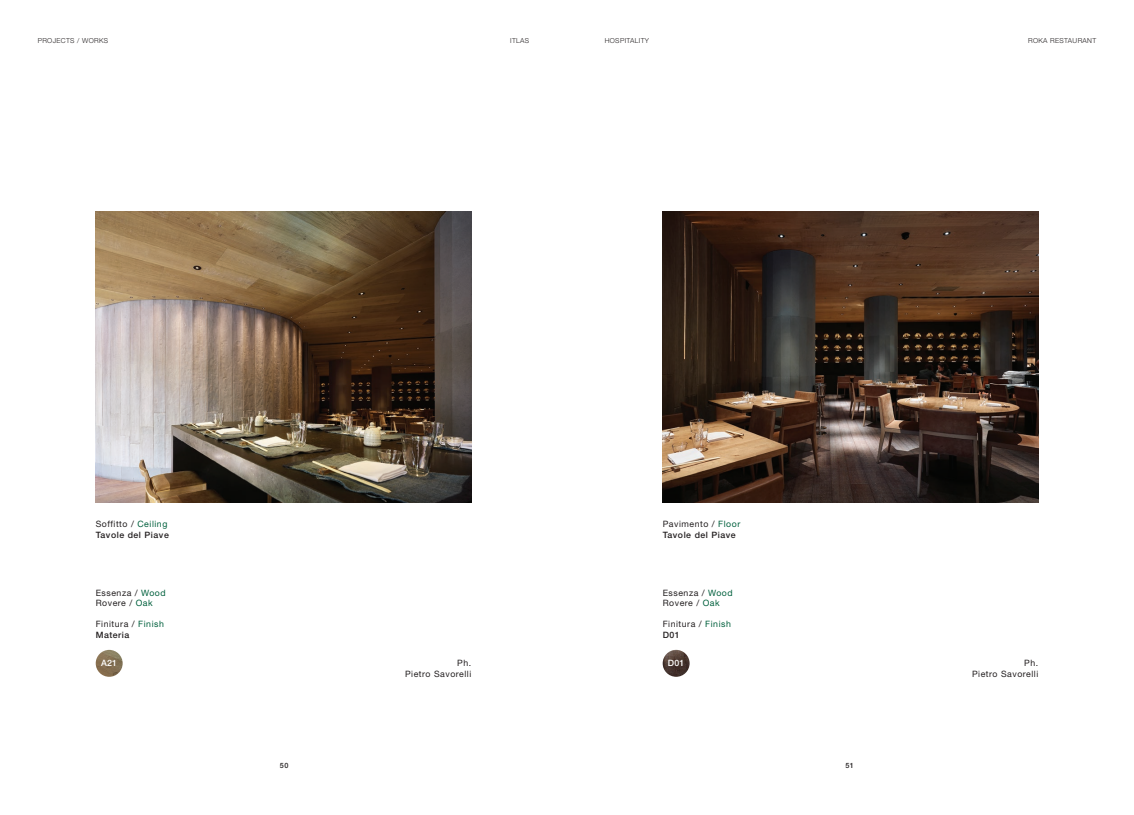
<style>
.page{position:relative;width:1134px;height:815px;background:#fff}
.page>*{position:absolute;margin:0;border:0;box-sizing:border-box;transform-origin:0 0}
.t1{font:8.75px/10.6px "Helvetica Neue LT Std";letter-spacing:.06em;color:#231f20}
.t2{font:500 8.75px/10.6px "Helvetica Neue LT Std";letter-spacing:.06em;color:#231f20}
.t3{font:500 8.75px "Helvetica Neue LT Std";letter-spacing:.02em;color:#fff}
.t4{font:500 7.25px "Helvetica Neue LT Std";color:#231f20}
.t5{font:300 6.88px "Helvetica Neue LT Std";letter-spacing:.05em;color:#231f20}
.s1{font-weight:400}
.s2{font-weight:400;color:#00603d}
.s3{color:#00603d}
.s4{font-weight:500}
</style>
<div class="page">
<img style="left:96px;top:212px;width:375px;height:291px">
<img style="left:663px;top:650px;width:27px;height:27px;border-radius:13px">
<img style="left:96px;top:650px;width:27px;height:27px;border-radius:13px">
<img style="left:663px;top:212px;width:375px;height:291px">
<p class="t5" style="left:38px;top:36px;width:72px">PROJECTS / WORKS</p>
<p class="t5" style="left:510px;top:36px;width:21px">ITLAS</p>
<p class="t5" style="left:605px;top:36px;width:46px">HOSPITALITY</p>
<p class="t5" style="left:1028px;top:36px;width:70px">ROKA RESTAURANT</p>
<p class="t2" style="left:96px;top:518px;width:75px"><span class="s1">Soffitto /</span> <span class="s2">Ceiling<br></span>Tavole del Piave</p>
<p class="t2" style="left:663px;top:518px;width:79px"><span class="s1">Pavimento /</span> <span class="s2">Floor<br></span>Tavole del Piave</p>
<p class="t1" style="left:96px;top:587px;width:71px">Essenza / <span class="s3">Wood<br></span>Rovere / <span class="s3">Oak</span></p>
<p class="t1" style="left:96px;top:619px;width:70px">Finitura / <span class="s3">Finish<br></span><span class="s4">Materia</span></p>
<p class="t3" style="left:101px;top:658px;width:17px">A21</p>
<p class="t3" style="left:668px;top:658px;width:18px">D01</p>
<p class="t1" style="left:663px;top:587px;width:71px">Essenza / <span class="s3">Wood<br></span>Rovere / <span class="s3">Oak</span></p>
<p class="t1" style="left:663px;top:619px;width:70px">Finitura / <span class="s3">Finish<br></span><span class="s4">D01</span></p>
<p class="t1" style="left:405px;top:658px;width:68px;text-align:right">Ph.<br>Pietro Savorelli</p>
<p class="t4" style="left:280px;top:761px;width:10px">50</p>
<p class="t4" style="left:845px;top:761px;width:10px">51</p>
<p class="t1" style="left:972px;top:658px;width:68px;text-align:right">Ph.<br>Pietro Savorelli</p>
</div>
